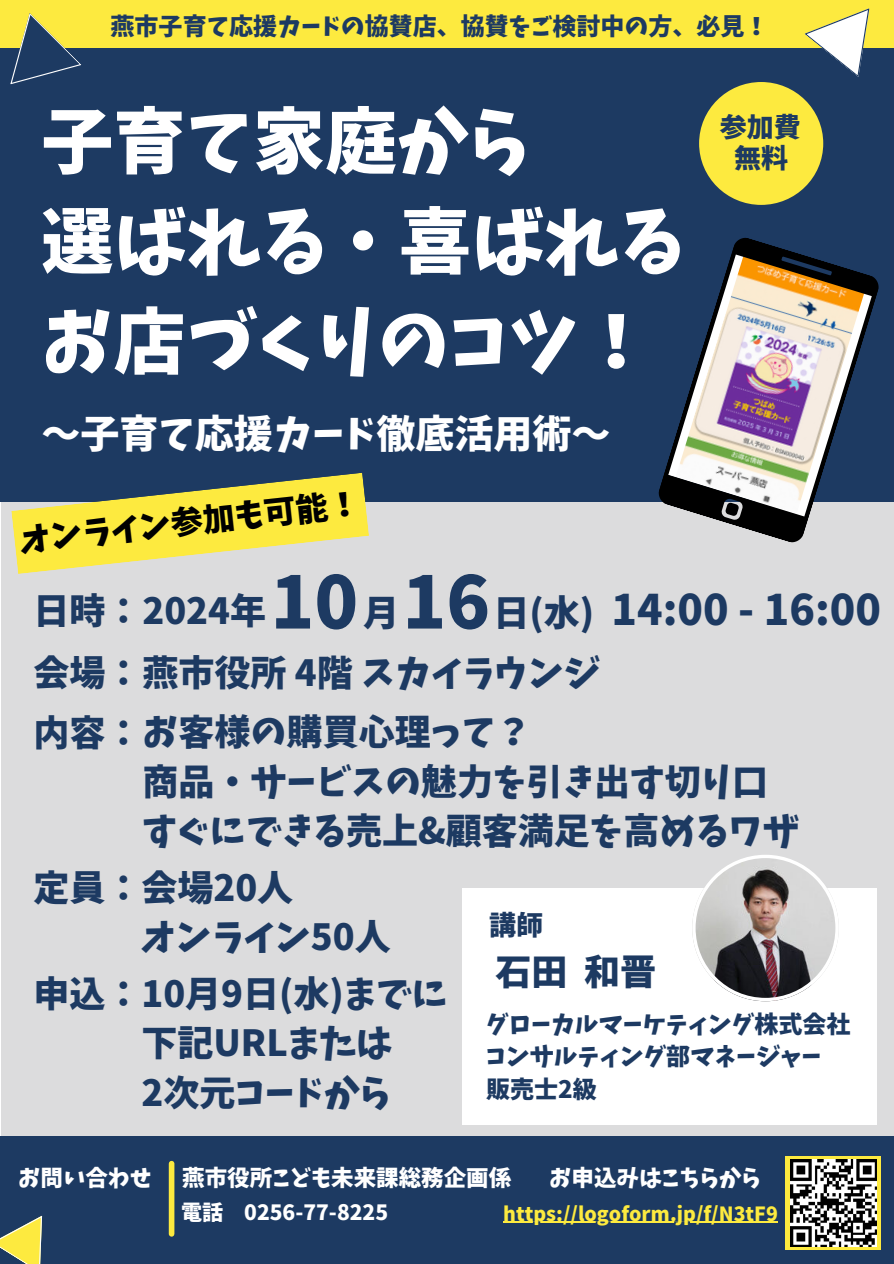
<style>
.page{position:relative;width:894px;height:1264px;background:#fff}
.page>*{position:absolute;margin:0;border:0;box-sizing:border-box;transform-origin:0 0}
.t1{font:72px/100.2px "Keifont";color:#fff}
.t2{font:72px "Keifont";color:#1d3a62}
.t3{font:42px "Keifont";color:#1d3a62}
.t4{font:39px "Keifont";color:#fff}
.t5{font:36px/49.5px "Keifont";color:#1d3a62}
.t6{font:32.25px "Keifont";color:#000}
.t7{font:27px/31.5px "Keifont";color:#1d3a62;text-align:center}
.t8{font:24px "Keifont";color:#1d3a62}
.t9{font:22.5px "Keifont";color:#fff}
.t10{font:21px "Keifont";color:#fff}
.t11{font:19.5px "Keifont";color:#fdea3f}
</style>
<div class="page">
<div style="left:1px;top:483px;width:892px;height:685px;background:#dcdcdd"></div>
<div style="left:0;top:0;width:893px;height:73px;background:#fdea3f"></div>
<div style="left:0;top:1136px;width:893px;height:127px;background:#1d3a62"></div>
<div style="left:0;top:48px;width:893px;height:454px;background:#1d3a62"></div>
<svg style="left:658px;top:237px;width:221px;height:306px"></svg>
<svg style="left:805px;top:8px;width:64px;height:69px"></svg>
<svg style="left:10px;top:13px;width:71px;height:71px"></svg>
<div style="left:699px;top:82px;width:124px;height:123px;background:#fdea3f;border-radius:50%"></div>
<svg style="left:0;top:1215px;width:42px;height:48px"></svg>
<div style="left:169px;top:1163px;width:5px;height:70px;background:#fdea3f"></div>
<svg style="left:785px;top:1156px;width:95px;height:93px"></svg>
<img style="left:790px;top:1159px;width:86px;height:87px">
<div style="left:462px;top:888px;width:414px;height:236px;background:#fff"></div>
<svg style="left:692px;top:855px;width:146px;height:146px"></svg>
<svg style="left:11px;top:473px;width:358px;height:101px"></svg>
<hr style="left:503px;top:1221px;width:274px;height:1px;background:#fdea3f">
<p class="t8" style="left:111px;top:14px;width:659px">燕市子育て応援カードの協賛店、協賛をご検討中の方、必見！</p>
<p class="t1" style="left:41px;top:92px;width:644px">子育て家庭から<br>選ばれる・喜ばれるお店づくりのコツ！</p>
<p class="t4" style="left:41px;top:414px;width:570px">～子育て応援カード徹底活用術～</p>
<h4 class="t6" style="left:18px;top:523px;width:343px;rotate:-6deg">オンライン参加も可能！</h4>
<h1 class="t7" style="left:719px;top:111px;width:83px">参加費無料</h1>
<h4 class="t5" style="left:33px;top:586px;width:234px">日時：2024年</h4>
<h4 class="t2" style="left:270px;top:566px;width:89px">10</h4>
<p class="t5" style="left:363px;top:588px;width:37px">月</p>
<p class="t2" style="left:402px;top:566px;width:89px">16</p>
<h4 class="t5" style="left:493px;top:588px;width:102px">日(水)</h4>
<p class="t3" style="left:611px;top:588px;width:271px">14:00 - 16:00</p>
<h4 class="t5" style="left:33px;top:648px;width:568px">会場：燕市役所 4階 スカイラウンジ</h4>
<p class="t5" style="left:142px;top:707px;width:657px;text-indent:-109px">内容：お客様の購買心理って？<br>商品・サービスの魅力を引き出す切り口すぐにできる売上&amp;顧客満足を高めるワザ</p>
<h4 class="t5" style="left:141px;top:863px;width:251px;text-indent:-108px">定員：会場20人<br>オンライン50人</h4>
<h4 class="t5" style="left:141px;top:969px;width:308px;text-indent:-108px">申込：10月9日(水)までに下記URLまたは<br>2次元コードから</h4>
<h2 class="t7" style="left:489px;top:909px;width:55px">講師</h2>
<p class="t5" style="left:495px;top:947px;width:162px">石田 和晋</p>
<p class="t8" style="left:486px;top:1012px;width:366px">グローカルマーケティング株式会社</p>
<h5 class="t8" style="left:486px;top:1044px;width:337px">コンサルティング部マネージャー</h5>
<p class="t8" style="left:486px;top:1077px;width:112px">販売士2級</p>
<p class="t9" style="left:549px;top:1166px;width:213px">お申込みはこちらから</p>
<p class="t11" style="left:503px;top:1203px;width:276px">https://logoform.jp/f/N3tF9</p>
<h3 class="t9" style="left:18px;top:1166px;width:135px">お問い合わせ</h3>
<p class="t9" style="left:182px;top:1166px;width:330px">燕市役所こども未来課総務企画係</p>
<p class="t10" style="left:181px;top:1201px;width:208px">電話 0256-77-8225</p>
</div>
